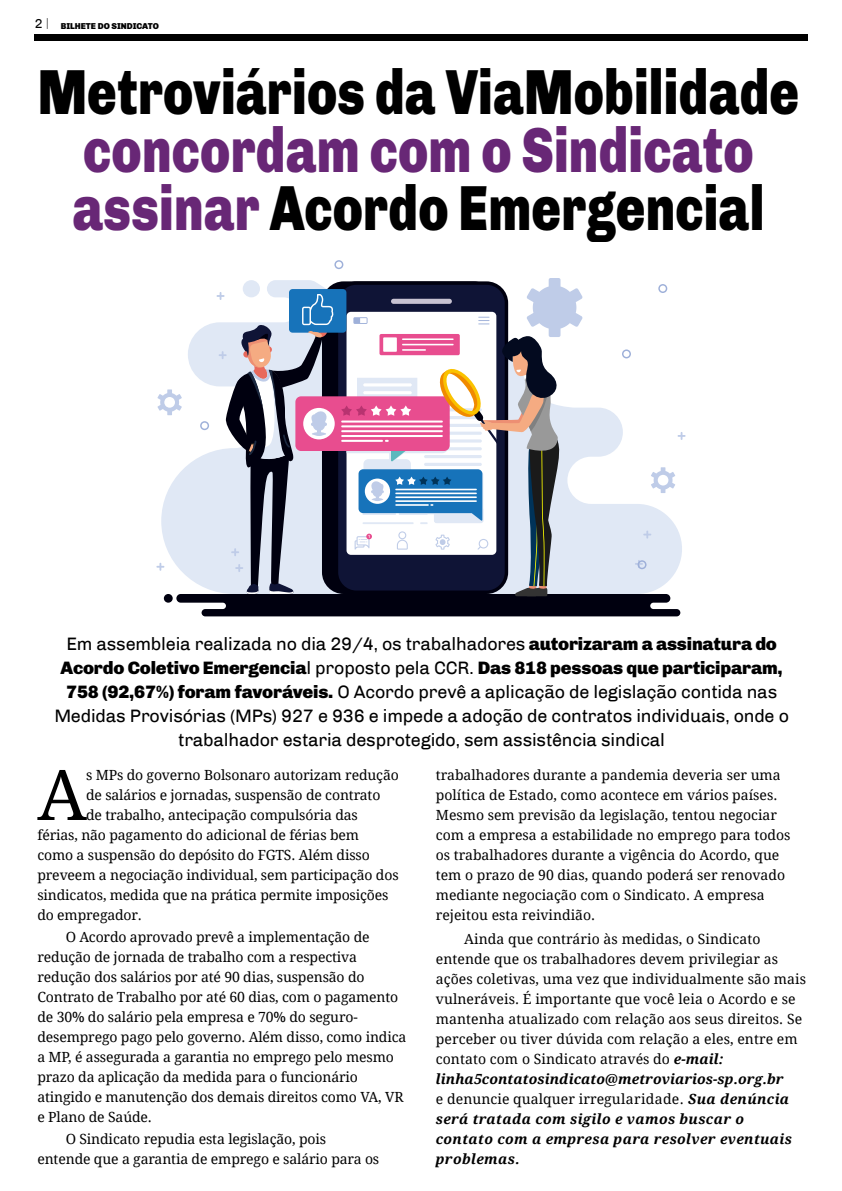
<style>
.page{position:relative;width:842px;height:1191px;background:#fff}
.page>*{position:absolute;margin:0;border:0;box-sizing:border-box;transform-origin:0 0}
.t1{font:70px "Droid Serif";color:#000}
.t2{font:900 63.8px/58px "Chivo";letter-spacing:.005em;color:#682776;scale:.77 1}
.t3{font:900 63.8px "Chivo";letter-spacing:.005em;color:#000;scale:.77 1}
.t4{font:18px/24px "Chivo";letter-spacing:-.01em;color:#000;text-align:center}
.t5{font:14px/20px "Droid Serif";letter-spacing:-.01em;color:#000}
.t6{font:900 8.6px "Chivo";color:#000}
.s1{font-weight:400;font-size:12.9px}
.s2{font-family:"Exo";font-weight:200;font-size:12.9px}
.s3{color:#000}
.s4{font-weight:900}
.s5{font-weight:700;font-style:italic}
</style>
<div class="page">
<div style="left:35px;top:34px;width:773px;height:7px;background:#000"></div>
<svg style="left:334px;top:260px;width:9px;height:9px"></svg>
<svg style="left:156px;top:278px;width:529px;height:338px"></svg>
<div style="left:379px;top:334px;width:81px;height:21px;background:#e84d8f;border-radius:2px"></div>
<div style="left:383px;top:337px;width:14px;height:15px;background:#fff"></div>
<hr style="left:402px;top:338px;width:52px;height:2px;background:#fff">
<hr style="left:402px;top:344px;width:52px;height:1px;background:#fff">
<hr style="left:402px;top:349px;width:24px;height:2px;background:#fff">
<p class="t6" style="left:35px;top:21px;width:126px"><span class="s1">2</span> <span class="s2">|</span> BILHETE DO SINDICATO</p>
<h2 class="t3" style="left:38px;top:54px;width:990px">Metroviários da ViaMobilidade</h2>
<h2 class="t2" style="left:73px;top:121px;width:900px">concordam com o Sindicato assinar <span class="s3">Acordo Emergencial</span></h2>
<p class="t4" style="left:54px;top:632px;width:736px">Em assembleia realizada no dia 29/4, os trabalhadores <span class="s4">autorizaram a assinatura do Acordo Coletivo Emergencia</span>l proposto pela CCR. <span class="s4">Das 818 pessoas que participaram, 758 (92,67%) foram favoráveis.</span> O Acordo prevê a aplicação de legislação contida nas Medidas Provisórias (MPs) 927 e 936 e impede a adoção de contratos individuais, onde o trabalhador estaria desprotegido, sem assistência sindical</p>
<h1 class="t1" style="left:37px;top:746px;width:51px">A</h1>
<p class="t5" style="left:86px;top:764px;width:314px">s MPs do governo Bolsonaro autorizam redução</p>
<p class="t5" style="left:86px;top:784px;width:296px">de salários e jornadas, suspensão de contrato</p>
<p class="t5" style="left:86px;top:804px;width:273px">de trabalho, antecipação compulsória das</p>
<p class="t5" style="left:37px;top:824px;width:323px">férias, não pagamento do adicional de férias bem</p>
<p class="t5" style="left:37px;top:844px;width:334px">como a suspensão do depósito do FGTS. Além disso</p>
<p class="t5" style="left:37px;top:864px;width:363px">preveem a negociação individual, sem participação dos</p>
<p class="t5" style="left:37px;top:884px;width:353px">sindicatos, medida que na prática permite imposições</p>
<p class="t5" style="left:37px;top:904px;width:106px">do empregador.</p>
<p class="t5" style="left:37px;top:926px;width:370px;text-indent:28px">O Acordo aprovado prevê a implementação de redução de jornada de trabalho com a respectiva redução dos salários por até 90 dias, suspensão do Contrato de Trabalho por até 60 dias, com o pagamento de 30% do salário pela empresa e 70% do seguro&shy;desemprego pago pelo governo. Além disso, como indica a MP, é assegurada a garantia no emprego pelo mesmo prazo da aplicação da medida para o funcionário atingido e manutenção dos demais direitos como VA, VR e Plano de Saúde.</p>
<p class="t5" style="left:37px;top:1128px;width:343px;text-indent:28px">O Sindicato repudia esta legislação, pois entende que a garantia de emprego e salário para os</p>
<p class="t5" style="left:436px;top:764px;width:356px">trabalhadores durante a pandemia deveria ser uma política de Estado, como acontece em vários países.<br>Mesmo sem previsão da legislação, tentou negociar com a empresa a estabilidade no emprego para todos os trabalhadores durante a vigência do Acordo, que tem o prazo de 90 dias, quando poderá ser renovado mediante negociação com o Sindicato. A empresa rejeitou esta reivindião.</p>
<p class="t5" style="left:436px;top:928px;width:372px;text-indent:28px">Ainda que contrário às medidas, o Sindicato entende que os trabalhadores devem privilegiar as ações coletivas, uma vez que individualmente são mais vulneráveis. É importante que você leia o Acordo e se mantenha atualizado com relação aos seus direitos. Se perceber ou tiver dúvida com relação a eles, entre em contato com o Sindicato através do <span class="s5">e-mail: linha5contatosindicato@metroviarios-sp.org.br<br></span>e denuncie qualquer irregularidade. <span class="s5">Sua denúncia será tratada com sigilo e vamos buscar o<br>contato com a empresa para resolver eventuais problemas.</span></p>
</div>
